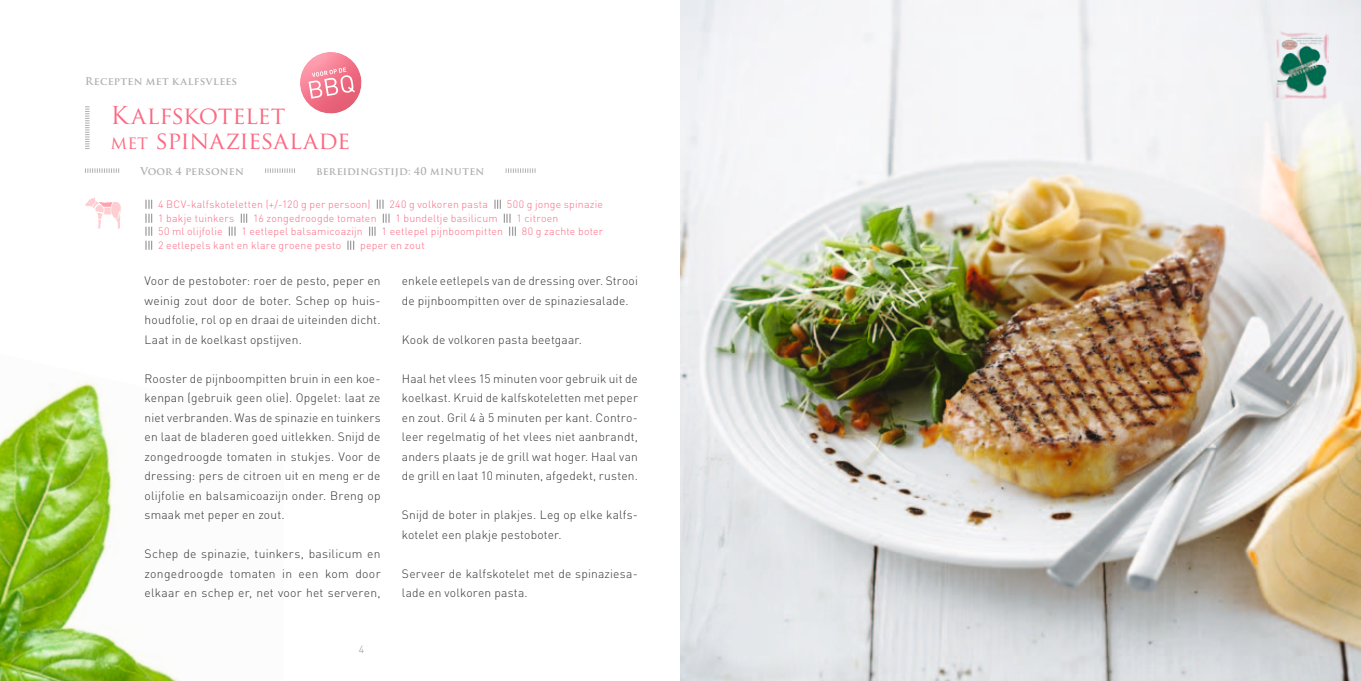
<style>
.page{position:relative;width:1361px;height:681px;background:#fff}
.page>*{position:absolute;margin:0;border:0;box-sizing:border-box;transform-origin:0 0}
.t1{font:24px/24.5px "Trajan Pro";letter-spacing:-.015em;color:#fb6982}
.t2{font:300 12px/19.5px "DINOT";letter-spacing:.015em;color:#323232;text-align:justify}
.t3{font:300 10.5px/13.5px "DINOT";letter-spacing:.02em;color:#fb6982}
.t4{font:700 10.5px "Trajan Pro";letter-spacing:.02em;color:#aeafaf}
.t5{font:10.5px "DINOT";color:#aeafaf}
.s1{font-size:18px}
.s2{color:#323232}
</style>
<div class="page">
<img style="left:680px;top:0;width:681px;height:680px">
<img style="left:0;top:383px;width:178px;height:297px">
<svg style="left:85px;top:106px;width:5px;height:43px"></svg>
<svg style="left:85px;top:197px;width:36px;height:32px"></svg>
<img style="left:1273px;top:28px;width:55px;height:73px">
<svg style="left:85px;top:168px;width:34px;height:5px"></svg>
<svg style="left:265px;top:168px;width:30px;height:5px"></svg>
<svg style="left:506px;top:168px;width:29px;height:5px"></svg>
<svg style="left:300px;top:52px;width:62px;height:62px"></svg>
<p class="t4" style="left:85px;top:75px;width:154px">Recepten met kalfsvlees</p>
<h1 class="t1" style="left:111px;top:103px;width:241px">Kalfskotelet<br><span class="s1">met</span> spinaziesalade</h1>
<p class="t4" style="left:140px;top:164px;width:105px">Voor 4 personen</p>
<p class="t4" style="left:316px;top:164px;width:170px">bereidingstijd: 40 minuten</p>
<p class="t3" style="left:145px;top:197px;width:460px"><span class="s2">|||</span> 4 BCV-kalfskoteletten (+/-120 g per persoon) <span class="s2">|||</span> 240 g volkoren pasta <span class="s2">|||</span> 500 g jonge spinazie <span class="s2">|||</span> 1 bakje tuinkers <span class="s2">|||</span> 16 zongedroogde tomaten <span class="s2">|||</span> 1 bundeltje basilicum <span class="s2">|||</span> 1 citroen<br><span class="s2">|||</span> 50 ml olijfolie <span class="s2">|||</span> 1 eetlepel balsamicoazijn <span class="s2">|||</span> 1 eetlepel pijnboompitten <span class="s2">|||</span> 80 g zachte boter <span class="s2">|||</span> 2 eetlepels kant en klare groene pesto <span class="s2">|||</span> peper en zout</p>
<p class="t2" style="left:145px;top:271px;width:237px">Voor de pestoboter: roer de pesto, peper en weinig zout door de boter. Schep op huis&shy;houdfolie, rol op en draai de uiteinden dicht.<br>Laat in de koelkast opstijven.</p>
<p class="t2" style="left:145px;top:368px;width:238px">Rooster de pijnboompitten bruin in een koe&shy;kenpan (gebruik geen olie). Opgelet: laat ze niet verbranden. Was de spinazie en tuinkers en laat de bladeren goed uitlekken. Snijd de zongedroogde tomaten in stukjes. Voor de dressing: pers de citroen uit en meng er de olijfolie en balsamicoazijn onder. Breng op smaak met peper en zout.</p>
<p class="t2" style="left:145px;top:544px;width:237px">Schep de spinazie, tuinkers, basilicum en zongedroogde tomaten in een kom door elkaar en schep er, net voor het serveren,</p>
<p class="t2" style="left:402px;top:271px;width:237px">enkele eetlepels van de dressing over. Strooi de pijnboompitten over de spinaziesalade.</p>
<p class="t2" style="left:402px;top:329px;width:181px">Kook de volkoren pasta beetgaar.</p>
<p class="t2" style="left:402px;top:368px;width:237px">Haal het vlees 15 minuten voor gebruik uit de koelkast. Kruid de kalfskoteletten met peper en zout. Gril 4 à 5 minuten per kant. Contro&shy;leer regelmatig of het vlees niet aanbrandt, anders plaats je de grill wat hoger. Haal van de grill en laat 10 minuten, afgedekt, rusten.</p>
<p class="t2" style="left:402px;top:505px;width:237px">Snijd de boter in plakjes. Leg op elke kalfs&shy;kotelet een plakje pestoboter.</p>
<p class="t2" style="left:402px;top:563px;width:237px">Serveer de kalfskotelet met de spinaziesa&shy;lade en volkoren pasta.</p>
<p class="t5" style="left:359px;top:642px;width:7px">4</p>
</div>
